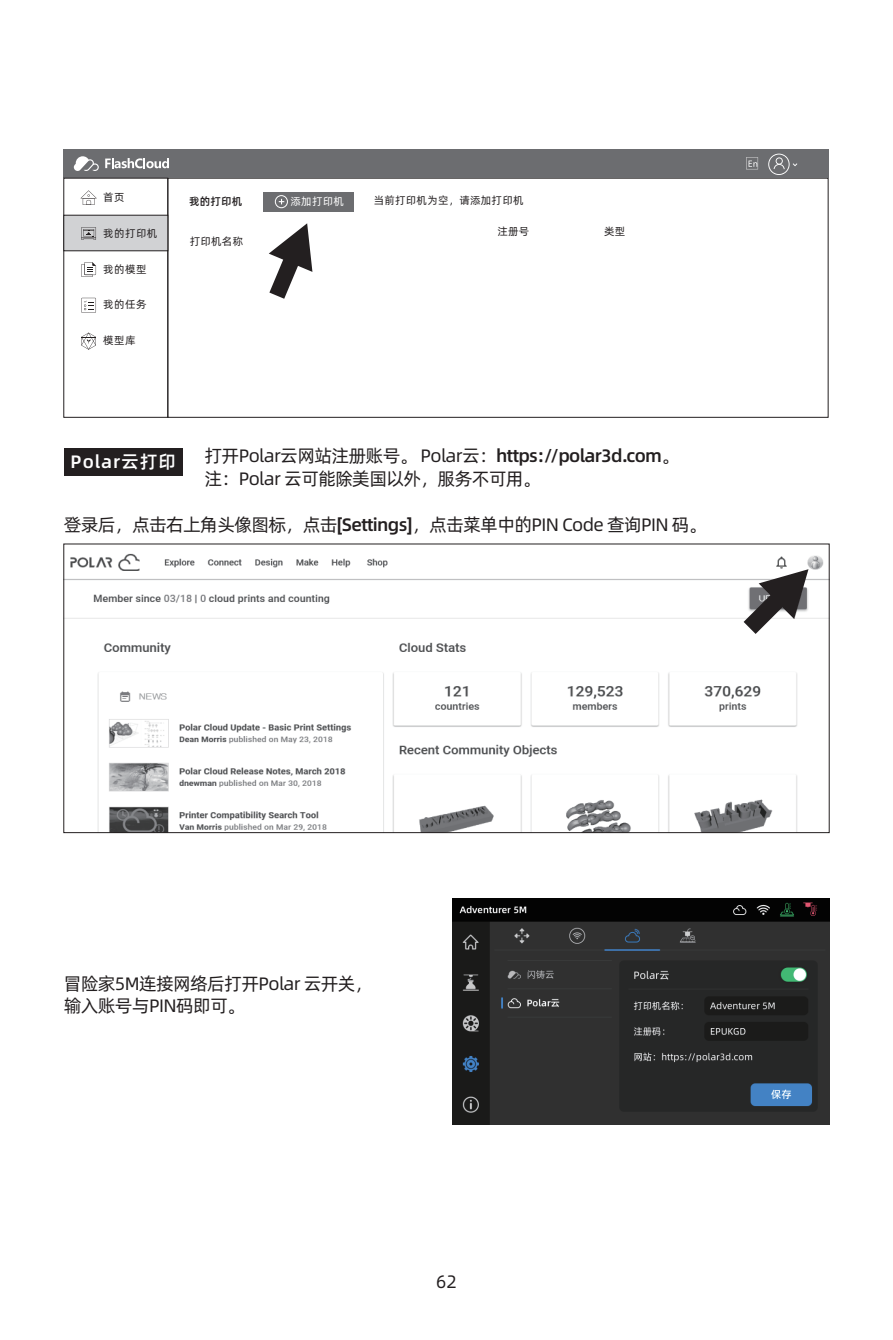
<style>
.page{position:relative;width:893px;height:1340px;background:#fff}
.page>*{position:absolute;margin:0;border:0;box-sizing:border-box;transform-origin:0 0}
.t1{font:18px/22.5px "Alibaba Pu Hui Ti R";letter-spacing:-.035em;color:#231f20}
.t2{font:18px "Alibaba Pu Hui Ti M";letter-spacing:.05em;color:#fff}
.t3{font:10.58px "Alibaba Pu Hui Ti R";letter-spacing:.025em;color:#231f20}
.t4{font:10.58px "Alibaba Pu Hui Ti M";letter-spacing:.025em;color:#231f20}
.t5{font:10.58px "Alibaba Pu Hui Ti R";letter-spacing:.025em;color:#fff}
.s1{font-family:"Alibaba Pu Hui Ti M"}
</style>
<div class="page">
<img style="left:65px;top:553px;width:762px;height:278px">
<div style="left:64px;top:448px;width:119px;height:27px;background:#231f20"></div>
<div style="left:64px;top:149px;width:765px;height:29px;background:#6c6d70"></div>
<div style="left:63px;top:178px;width:105px;height:239px;border:1px solid #231f20"></div>
<div style="left:63px;top:215px;width:105px;height:36px;background:#d1d2d4;border:1px solid #231f20"></div>
<svg style="left:74px;top:156px;width:25px;height:15px"></svg>
<svg style="left:105px;top:158px;width:64px;height:10px"></svg>
<svg style="left:746px;top:157px;width:12px;height:12px"></svg>
<svg style="left:768px;top:154px;width:29px;height:21px"></svg>
<svg style="left:80px;top:190px;width:17px;height:15px"></svg>
<svg style="left:81px;top:227px;width:15px;height:13px"></svg>
<svg style="left:81px;top:262px;width:15px;height:15px"></svg>
<svg style="left:81px;top:298px;width:15px;height:15px"></svg>
<svg style="left:81px;top:332px;width:15px;height:18px"></svg>
<div style="left:264px;top:192px;width:90px;height:19px;background:#6c6d70"></div>
<div style="left:275px;top:195px;width:13px;height:13px;border:1px solid #fff;border-radius:50%"></div>
<svg style="left:279px;top:199px;width:5px;height:5px"></svg>
<svg style="left:269px;top:223px;width:43px;height:76px"></svg>
<svg style="left:744px;top:569px;width:64px;height:65px"></svg>
<img style="left:453px;top:898px;width:376px;height:226px">
<p class="t3" style="left:103px;top:189px;width:23px">首页</p>
<p class="t3" style="left:103px;top:225px;width:56px">我的打印机</p>
<p class="t3" style="left:103px;top:262px;width:45px">我的模型</p>
<p class="t3" style="left:103px;top:296px;width:45px">我的任务</p>
<p class="t3" style="left:103px;top:332px;width:34px">模型库</p>
<p class="t4" style="left:189px;top:193px;width:55px">我的打印机</p>
<p class="t5" style="left:291px;top:193px;width:55px">添加打印机</p>
<p class="t3" style="left:374px;top:193px;width:151px">当前打印机为空，请添加打印机</p>
<p class="t3" style="left:190px;top:233px;width:55px">打印机名称</p>
<p class="t3" style="left:497px;top:223px;width:33px">注册号</p>
<p class="t3" style="left:604px;top:223px;width:23px">类型</p>
<p class="t1" style="left:205px;top:443px;width:476px">打开Polar云网站注册账号。 Polar云：<span class="s1">https://polar3d.com</span>。注：Polar 云可能除美国以外，服务不可用。</p>
<p class="t1" style="left:64px;top:512px;width:644px">登录后，点击右上角头像图标，点击<span class="s1">[Settings]</span>，点击菜单中的PIN Code 查询PIN 码。</p>
<p class="t2" style="left:71px;top:448px;width:107px">Polar云打印</p>
<p class="t1" style="left:64px;top:971px;width:310px">冒险家5M连接网络后打开Polar 云开关，输入账号与PIN码即可。</p>
<p class="t1" style="left:436px;top:1268px;width:22px">62</p>
</div>
